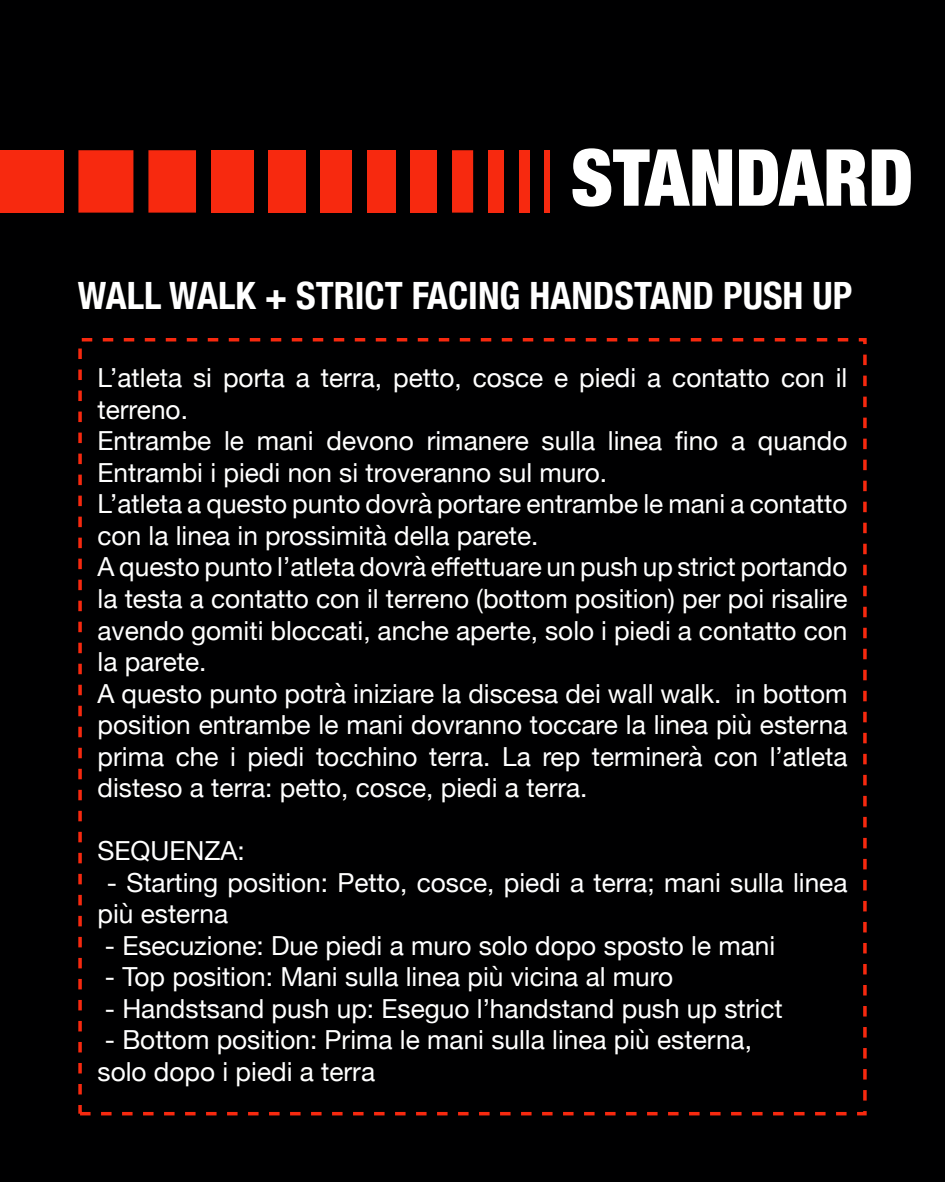
<style>
.page{position:relative;width:945px;height:1182px;background:#fff}
.page>*{position:absolute;margin:0;border:0;box-sizing:border-box;transform-origin:0 0}
.t1{font:900 condensed 78.75px "Helvetica Neue";color:#fff}
.t2{font:700 condensed 37.62px "Helvetica Neue";color:#fff}
.t3{font:26.25px/31.5px "Helvetica Neue";color:#fff}
</style>
<div class="page">
<div style="left:0;top:0;width:945px;height:1181px;background:#000001"></div>
<div style="left:211px;top:150px;width:42px;height:62px;background:#f7290f"></div>
<div style="left:268px;top:150px;width:37px;height:62px;background:#f7290f"></div>
<div style="left:320px;top:150px;width:32px;height:62px;background:#f7290f"></div>
<div style="left:367px;top:150px;width:29px;height:62px;background:#f7290f"></div>
<div style="left:411px;top:150px;width:26px;height:62px;background:#f7290f"></div>
<div style="left:452px;top:150px;width:21px;height:62px;background:#f7290f"></div>
<div style="left:488px;top:150px;width:16px;height:62px;background:#f7290f"></div>
<div style="left:519px;top:150px;width:11px;height:62px;background:#f7290f"></div>
<div style="left:545px;top:150px;width:5px;height:62px;background:#f7290f"></div>
<div style="left:148px;top:150px;width:48px;height:62px;background:#f7290f"></div>
<div style="left:78px;top:150px;width:55px;height:62px;background:#f7290f"></div>
<div style="left:0;top:150px;width:63px;height:62px;background:#f7290f"></div>
<div style="left:78px;top:338px;width:789px;height:777px;border:4px dashed #f7290f"></div>
<h1 class="t1" style="left:571px;top:129px;width:344px">STANDARD</h1>
<h2 class="t2" style="left:78px;top:272px;width:776px">WALL WALK + STRICT FACING HANDSTAND PUSH UP</h2>
<p class="t3" style="left:98px;top:362px;width:751px">L’atleta si porta a terra, petto, cosce e piedi a contatto con il terreno.<br>Entrambe le mani devono rimanere sulla linea fino a quando Entrambi i piedi non si troveranno sul muro.<br>L’atleta a questo punto dovrà portare entrambe le mani a contatto con la linea in prossimità della parete.<br>A questo punto l’atleta dovrà effettuare un push up strict portando la testa a contatto con il terreno (bottom position) per poi risalire avendo gomiti bloccati, anche aperte, solo i piedi a contatto con la parete.<br>A questo punto potrà iniziare la discesa dei wall walk. in bottom position entrambe le mani dovranno toccare la linea più esterna prima che i piedi tocchino terra. La rep terminerà con l’atleta disteso a terra: petto, cosce, piedi a terra.</p>
<p class="t3" style="left:98px;top:834px;width:149px">SEQUENZA:</p>
<p class="t3" style="left:98px;top:866px;width:751px;text-indent:9px">- Starting position: Petto, cosce, piedi a terra; mani sulla linea più esterna</p>
<p class="t3" style="left:105px;top:929px;width:672px">- Esecuzione: Due piedi a muro solo dopo sposto le mani</p>
<p class="t3" style="left:105px;top:960px;width:570px">- Top position: Mani sulla linea più vicina al muro</p>
<p class="t3" style="left:105px;top:992px;width:679px">- Handstsand push up: Eseguo l’handstand push up strict</p>
<p class="t3" style="left:98px;top:1023px;width:656px">- Bottom position: Prima le mani sulla linea più esterna, solo dopo i piedi a terra</p>
</div>
